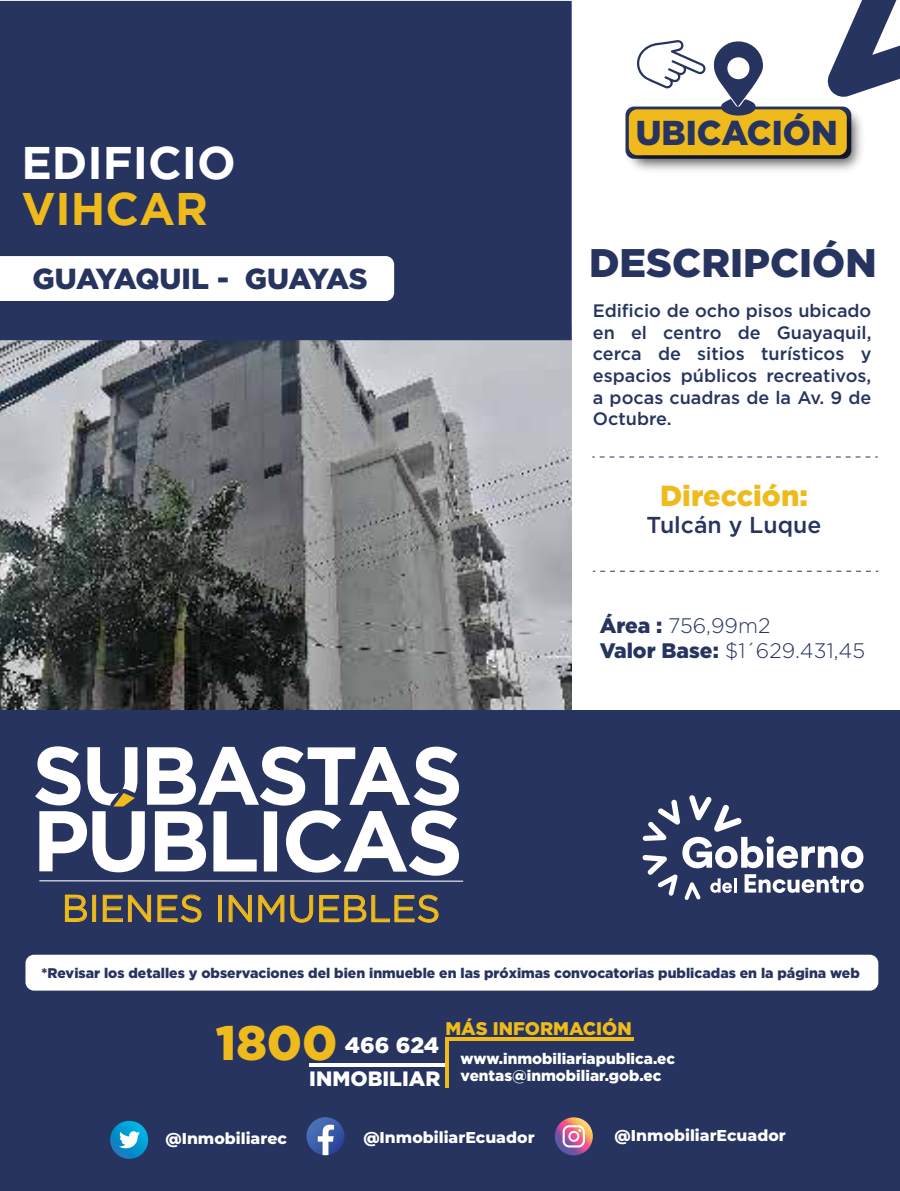
<style>
.page{position:relative;width:900px;height:1191px;background:#fff}
.page>*{position:absolute;margin:0;border:0;box-sizing:border-box;transform-origin:0 0}
.t1{font:700 45.6px "Gotham";color:#fff}
.t2{font:700 45.6px "Gotham";color:#efba1c}
.t3{font:900 39.9px "Gotham";color:#26345f}
.t4{font:37.4px "Gotham";color:#efba1c}
.t5{font:900 34.5px "Gotham";color:#26345f}
.t6{font:900 29px "Gotham";letter-spacing:-.025em;color:#26345f}
.t7{font:900 29px "Gotham";color:#efba1c}
.t8{font:500 23px "Gotham";color:#26345f}
.t9{font:900 22.2px "Gotham";color:#fff}
.t10{font:300 21px/25.2px "Gotham";color:#26345f}
.t11{font:900 20.8px "Gotham";color:#fff}
.t12{font:900 18.3px "Gotham";color:#efba1c}
.t13{font:500 18px/21.6px "Gotham";color:#26345f;text-align:justify}
.t14{font:800 15.7px "Montserrat";color:#fff}
.t15{font:900 15.3px/16.8px "Gotham";color:#fff}
.t16{font:900 14px "Gotham";color:#26345f}
.s1{font-weight:900}
.s2{font-size:48.4px;color:#efba1c}
</style>
<div class="page">
<img style="left:0;top:340px;width:571px;height:370px">
<div style="left:0;top:710px;width:900px;height:480px;background:#26345f"></div>
<svg style="left:642px;top:795px;width:221px;height:105px"></svg>
<div style="left:0;top:1px;width:571px;height:339px;background:#26345f"></div>
<svg style="left:827px;top:1px;width:73px;height:96px"></svg>
<svg style="left:0;top:256px;width:394px;height:45px"></svg>
<svg style="left:35px;top:746px;width:428px;height:135px"></svg>
<svg style="left:64px;top:894px;width:24px;height:28px"></svg>
<div style="left:92px;top:894px;width:4px;height:28px;border:1px solid #efba1c"></div>
<svg style="left:102px;top:894px;width:100px;height:29px;background:#4f4f50"></svg>
<div style="left:218px;top:894px;width:4px;height:28px;border:1px solid #efba1c"></div>
<svg style="left:228px;top:894px;width:24px;height:28px"></svg>
<svg style="left:258px;top:894px;width:181px;height:29px;background:#4c4d51"></svg>
<svg style="left:110px;top:1120px;width:38px;height:38px"></svg>
<svg style="left:119px;top:1131px;width:21px;height:17px"></svg>
<svg style="left:555px;top:1117px;width:38px;height:38px"></svg>
<svg style="left:562px;top:1125px;width:23px;height:22px"></svg>
<svg style="left:306px;top:1117px;width:38px;height:38px"></svg>
<hr style="left:446px;top:1037px;width:187px;height:3px;background:#efba1c">
<hr style="left:309px;top:1063px;width:137px;height:3px;background:#fff">
<hr style="left:446px;top:1037px;width:3px;height:50px;background:#efba1c">
<div style="left:25px;top:954px;width:853px;height:36px;background:#fff;border-radius:9px"></div>
<svg style="left:592px;top:456px;width:285px;height:1px"></svg>
<svg style="left:593px;top:570px;width:285px;height:1px"></svg>
<img style="left:625px;top:106px;width:237px;height:64px">
<div style="left:629px;top:109px;width:217px;height:46px;background:#efba1c;border-radius:9px"></div>
<svg style="left:637px;top:40px;width:69px;height:49px"></svg>
<svg style="left:712px;top:41px;width:51px;height:75px"></svg>
<h1 class="t1" style="left:21px;top:137px;width:216px">EDIFICIO</h1>
<h1 class="t2" style="left:21px;top:183px;width:188px">VIHCAR</h1>
<h3 class="t6" style="left:33px;top:262px;width:337px">GUAYAQUIL - GUAYAS</h3>
<h3 class="t4" style="left:62px;top:884px;width:380px">BIENES INMUEBLES</h3>
<h3 class="t5" style="left:635px;top:113px;width:203px">UBICACIÓN</h3>
<h2 class="t3" style="left:589px;top:239px;width:289px">DESCRIPCIÓN</h2>
<p class="t13" style="left:593px;top:300px;width:280px">Edificio de ocho pisos ubicado en el centro de Guayaquil, cerca de sitios turísticos y espacios públicos recreativos, a pocas cuadras de la Av. 9 de Octubre.</p>
<h3 class="t7" style="left:660px;top:478px;width:149px">Dirección:</h3>
<p class="t8" style="left:646px;top:510px;width:176px">Tulcán y Luque</p>
<p class="t10" style="left:599px;top:612px;width:267px"><span class="s1">Área :</span> 756,99m2<br><span class="s1">Valor Base:</span> $1´629.431,45</p>
<p class="t16" style="left:42px;top:965px;width:819px">*Revisar los detalles y observaciones del bien inmueble en las próximas convocatorias publicadas en la página web</p>
<p class="t12" style="left:445px;top:1017px;width:188px">MÁS INFORMACIÓN</p>
<p class="t9" style="left:216px;top:1032px;width:225px"><span class="s2">1800</span> 466 624</p>
<p class="t11" style="left:309px;top:1067px;width:132px">INMOBILIAR</p>
<p class="t15" style="left:460px;top:1050px;width:216px">www.inmobiliariapublica.ec ventas@inmobiliar.gob.ec</p>
<p class="t14" style="left:165px;top:1127px;width:123px">@Inmobiliarec</p>
<p class="t14" style="left:363px;top:1125px;width:173px">@InmobiliarEcuador</p>
<p class="t14" style="left:614px;top:1123px;width:173px">@InmobiliarEcuador</p>
</div>
